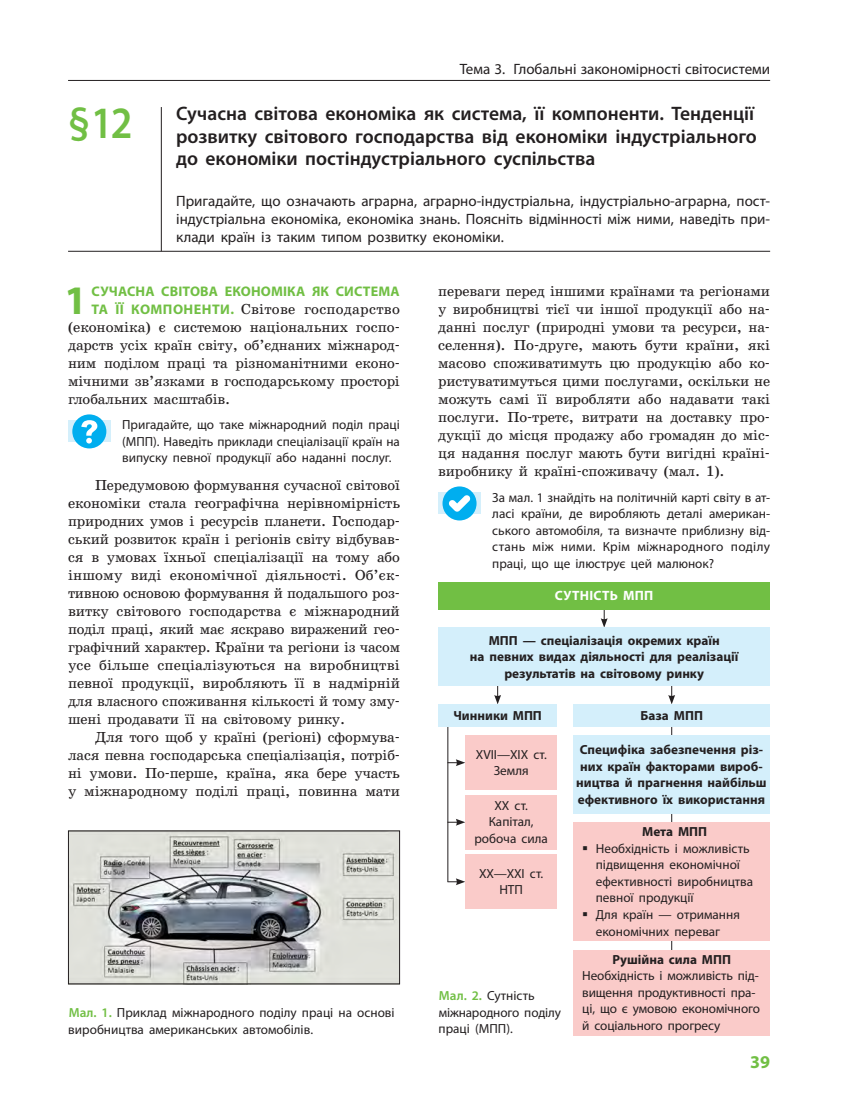
<style>
.page{position:relative;width:851px;height:1106px;background:#fff}
.page>*{position:absolute;margin:0;border:0;box-sizing:border-box;transform-origin:0 0}
.t1{font:600 45px "Myriad Pro";color:#71bf44;scale:.9 1}
.t2{font:700 40.65px "Myriad Pro";color:#71bf44}
.t3{font:600 19.5px/22.5px "Myriad Pro";color:#231f20}
.t4{font:700 18px "Myriad Pro";color:#71bf44}
.t5{font:15px/18px "Myriad Pro";color:#231f20;text-align:justify}
.t6{font:14.7px/18px "School";letter-spacing:-.01em;color:#231f20;text-align:justify}
.t7{font:700 13.95px "Myriad Pro";letter-spacing:.01em;color:#71bf44}
.t8{font:700 13.5px "Myriad Pro";letter-spacing:.02em;color:#fff}
.t9{font:13.2px/16.5px "Myriad Pro";color:#231f20}
.t10{font:700 13.2px/16.5px "Myriad Pro";color:#231f20;text-align:center}
.s1{font-family:"Myriad Pro";font-weight:700;font-size:13.95px;color:#71bf44}
.s2{font-weight:600;color:#71bf44}
</style>
<div class="page">
<hr style="left:68px;top:80px;width:702px;height:1px;background:#231f20">
<hr style="left:68px;top:251px;width:702px;height:1px;background:#231f20">
<hr style="left:161px;top:107px;width:1px;height:144px;background:#231f20">
<div style="left:68px;top:421px;width:43px;height:21px;background:#d4effb"></div>
<svg style="left:72px;top:414px;width:34px;height:34px"></svg>
<div style="left:438px;top:493px;width:42px;height:21px;background:#d4effb"></div>
<svg style="left:442px;top:486px;width:34px;height:34px"></svg>
<img style="left:70px;top:832px;width:328px;height:150px">
<div style="left:68px;top:830px;width:332px;height:154px;border:1px solid #231f20"></div>
<svg style="left:600px;top:609px;width:7px;height:18px"></svg>
<svg style="left:494px;top:686px;width:7px;height:18px"></svg>
<svg style="left:668px;top:686px;width:7px;height:18px"></svg>
<hr style="left:447px;top:724px;width:1px;height:157px;background:#231f20">
<hr style="left:671px;top:715px;width:1px;height:254px;background:#231f20">
<svg style="left:447px;top:759px;width:18px;height:7px"></svg>
<svg style="left:447px;top:818px;width:18px;height:7px"></svg>
<svg style="left:447px;top:878px;width:18px;height:7px"></svg>
<div style="left:573px;top:949px;width:197px;height:86px;background:#facbc9"></div>
<div style="left:573px;top:822px;width:197px;height:119px;background:#facbc9"></div>
<div style="left:573px;top:704px;width:197px;height:23px;background:#d4effb"></div>
<div style="left:438px;top:627px;width:332px;height:59px;background:#d4effb"></div>
<div style="left:573px;top:735px;width:196px;height:78px;background:#d4effb"></div>
<div style="left:465px;top:795px;width:92px;height:54px;background:#facbc9"></div>
<div style="left:465px;top:735px;width:92px;height:54px;background:#facbc9"></div>
<div style="left:465px;top:854px;width:92px;height:54px;background:#facbc9"></div>
<div style="left:438px;top:704px;width:119px;height:23px;background:#d4effb"></div>
<div style="left:438px;top:582px;width:332px;height:27px;background:#71bf44"></div>
<p class="t5" style="left:460px;top:60px;width:312px">Тема 3. Глобальні закономірності світосистеми</p>
<h1 class="t1" style="left:68px;top:95px;width:73px">§12</h1>
<h3 class="t3" style="left:176px;top:102px;width:582px">Сучасна світова економіка як система, її компоненти. Тенденції розвитку світового господарства від економіки індустріального до економіки постіндустріального суспільства</h3>
<p class="t5" style="left:176px;top:192px;width:595px">Пригадайте, що означають аграрна, аграрно-індустріальна, індустріально-аграрна, пост&shy;індустріальна економіка, економіка знань. Поясніть відмінності між ними, наведіть при&shy;клади країн із таким типом розвитку економіки.</p>
<h2 class="t2" style="left:65px;top:274px;width:24px">1</h2>
<p class="t7" style="left:92px;top:282px;width:309px">СУЧАСНА СВІТОВА ЕКОНОМІКА ЯК СИСТЕМА</p>
<p class="t6" style="left:68px;top:300px;width:333px;text-indent:24px"><span class="s1">ТА ЇЇ КОМПОНЕНТИ.</span> Світове господарство (економіка) є системою національних госпо&shy;дарств усіх країн світу, об’єднаних міжнарод&shy;ним поділом праці та різноманітними еконо&shy;мічними зв’язками в господарському просторі глобальних масштабів.</p>
<p class="t9" style="left:122px;top:416px;width:279px;text-align:justify">Пригадайте, що таке міжнародний поділ праці (МПП). Наведіть приклади спеціалізації країн на випуску певної продукції або наданні послуг.</p>
<p class="t6" style="left:68px;top:475px;width:333px;text-align:left;text-indent:27px">Передумовою формування сучасної світової економіки стала географічна нерівномірність природних умов і ресурсів планети. Господар&shy;ський розвиток країн і регіонів світу відбував&shy;ся в умовах їхньої спеціалізації на тому або іншому виді економічної діяльності. Об’єк&shy;тивною основою формування й подальшого роз&shy;витку світового господарства є міжнародний поділ праці, який має яскраво виражений гео&shy;графічний характер. Країни та регіони із часом усе більше спеціалізуються на виробництві певної продукції, виробляють її в надмірній для власного споживання кількості й тому зму&shy;шені продавати її на світовому ринку.</p>
<p class="t6" style="left:68px;top:727px;width:333px;text-indent:27px">Для того щоб у країні (регіоні) сформува&shy;лася певна господарська спеціалізація, потріб&shy;ні умови. По-перше, країна, яка бере участь у міжнародному поділі праці, повинна мати</p>
<p class="t9" style="left:68px;top:1004px;width:328px"><span class="s2">Мал. 1.</span> Приклад міжнародного поділу праці на основі виробництва американських автомобілів.</p>
<p class="t6" style="left:438px;top:282px;width:333px">переваги перед іншими країнами та регіонами у виробництві тієї чи іншої продукції або на&shy;данні послуг (природні умови та ресурси, на&shy;селення). По-друге, мають бути країни, які масово споживатимуть цю продукцію або ко&shy;ристуватимуться цими послугами, оскільки не можуть самі її виробляти або надавати такі послуги. По-третє, витрати на доставку про&shy;дукції до місця продажу або громадян до міс&shy;ця надання послуг мають бути вигідні країні&shy;виробнику й країні-споживачу (мал. 1).</p>
<p class="t9" style="left:492px;top:488px;width:279px;text-align:justify">За мал. 1 знайдіть на політичній карті світу в ат&shy;ласі країни, де виробляють деталі американ&shy;ського автомобіля, та визначте приблизну від&shy;стань між ними. Крім міжнародного поділу праці, що ще ілюструє цей малюнок?</p>
<p class="t8" style="left:555px;top:587px;width:100px">СУТНІСТЬ МПП</p>
<p class="t10" style="left:470px;top:631px;width:270px">МПП — спеціалізація окремих країн<br>на певних видах діяльності для реалізації результатів на світовому ринку</p>
<p class="t10" style="left:453px;top:706px;width:90px">Чинники МПП</p>
<p class="t9" style="left:475px;top:745px;width:72px;text-align:center">XVII—XIX ст.<br>Земля</p>
<p class="t9" style="left:474px;top:797px;width:75px;text-align:center">XX ст.<br>Капітал, робоча сила</p>
<p class="t9" style="left:479px;top:864px;width:65px;text-align:center">XX—XXI ст.<br>НТП</p>
<p class="t9" style="left:438px;top:987px;width:124px"><span class="s2">Мал. 2.</span> Сутність міжнародного поділу праці (МПП).</p>
<p class="t10" style="left:640px;top:706px;width:64px">База МПП</p>
<p class="t10" style="left:576px;top:741px;width:192px">Специфіка забезпечення різ&shy;них країн факторами вироб&shy;ництва й прагнення найбільш ефективного їх використання</p>
<p class="t10" style="left:642px;top:823px;width:66px">Мета МПП</p>
<p class="t9" style="left:595px;top:840px;width:159px">Необхідність і можливість підвищення економічної ефективності виробництва певної продукції<br>Для країн — отримання економічних переваг</p>
<p class="t10" style="left:612px;top:950px;width:120px">Рушійна сила МПП</p>
<p class="t9" style="left:582px;top:967px;width:179px">Необхідність і можливість під&shy;вищення продуктивності пра&shy;ці, що є умовою економічного й соціального прогресу</p>
<p class="t4" style="left:750px;top:1049px;width:21px">39</p>
</div>
